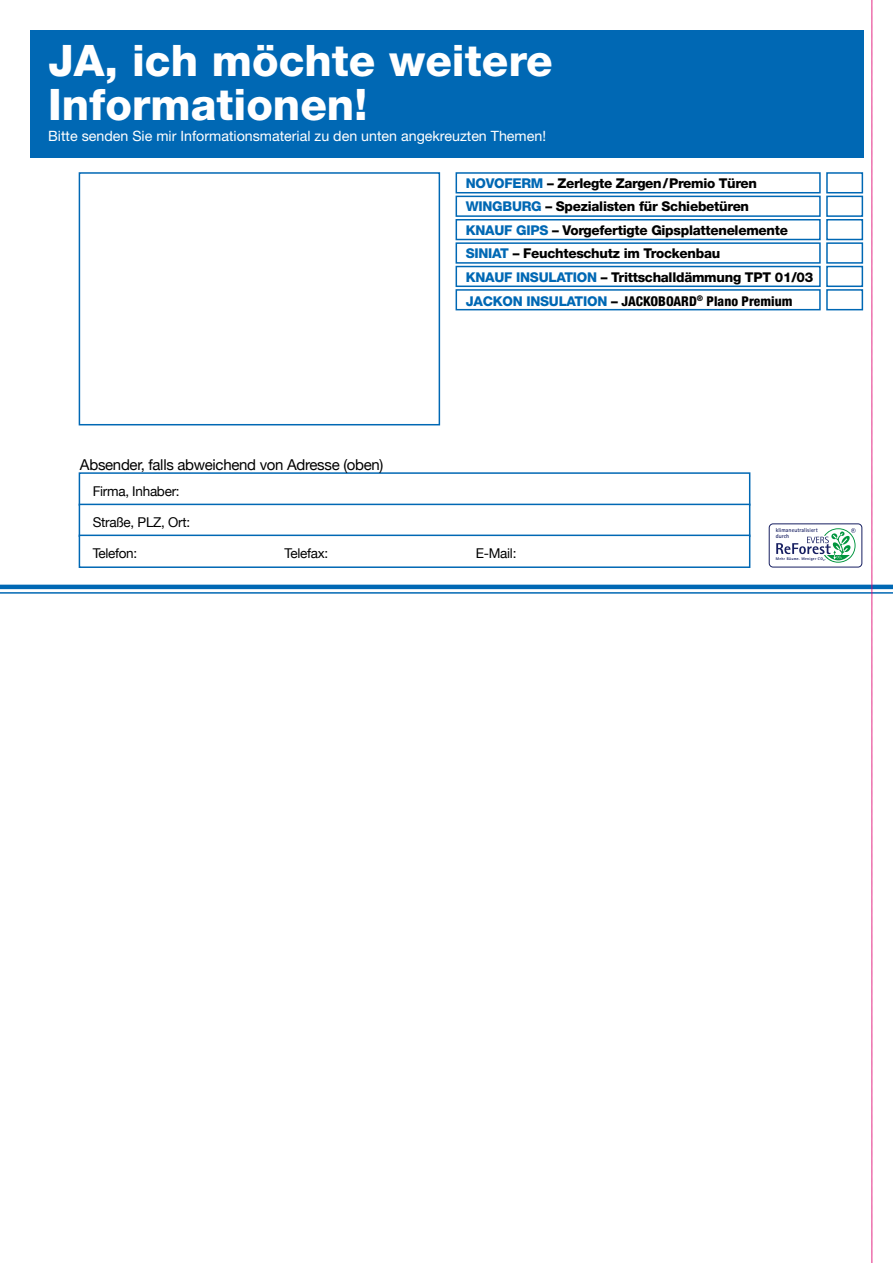
<style>
.page{position:relative;width:893px;height:1263px;background:#fff}
.page>*{position:absolute;margin:0;border:0;box-sizing:border-box;transform-origin:0 0}
.t1{font:800 43.5px/44.4px "Helvetica Neue";color:#fff}
.t2{font:15px "Helvetica Neue";letter-spacing:-.02em;color:#000}
.t3{font:14.25px "Helvetica Neue";color:#fff}
.t4{font:800 13.5px/23.5px "Helvetica Neue";letter-spacing:-.02em;color:#000}
.t5{font:13.5px "Helvetica Neue";letter-spacing:-.02em;color:#000}
.t6{font:700 5.85px/5.8px "Rotis Sans Serif";letter-spacing:.01em;color:#171f61}
.t7{font:800 3.9px "Rotis Sans Serif";letter-spacing:.07em;color:#171f61}
.s1{color:#0068b4}
.s2{font-stretch:condensed}
</style>
<div class="page">
<div style="left:30px;top:30px;width:833px;height:127px;background:#0068b4"></div>
<div style="left:79px;top:472px;width:671px;height:34px;background:#fff;border:2px solid #0068b4"></div>
<div style="left:79px;top:504px;width:671px;height:33px;background:#fff;border:2px solid #0068b4"></div>
<div style="left:79px;top:535px;width:671px;height:33px;background:#fff;border:2px solid #0068b4"></div>
<svg style="left:776px;top:528px;width:80px;height:35px"></svg>
<div style="left:769px;top:524px;width:93px;height:43px;border:1px solid #171f61;border-radius:4px"></div>
<hr style="left:0;top:585px;width:893px;height:4px;background:#0068b4">
<hr style="left:0;top:592px;width:893px;height:2px;background:#0068b4">
<div style="left:79px;top:172px;width:361px;height:253px;background:#fff;border:2px solid #0068b4"></div>
<div style="left:456px;top:172px;width:365px;height:21px;background:#fff;border:2px solid #0068b4"></div>
<div style="left:826px;top:172px;width:37px;height:21px;background:#fff;border:2px solid #0068b4"></div>
<div style="left:456px;top:196px;width:365px;height:21px;background:#fff;border:2px solid #0068b4"></div>
<div style="left:826px;top:196px;width:37px;height:21px;background:#fff;border:2px solid #0068b4"></div>
<div style="left:456px;top:219px;width:365px;height:21px;background:#fff;border:2px solid #0068b4"></div>
<div style="left:826px;top:219px;width:37px;height:21px;background:#fff;border:2px solid #0068b4"></div>
<div style="left:456px;top:242px;width:365px;height:22px;background:#fff;border:2px solid #0068b4"></div>
<div style="left:826px;top:242px;width:37px;height:22px;background:#fff;border:2px solid #0068b4"></div>
<div style="left:456px;top:266px;width:365px;height:21px;background:#fff;border:2px solid #0068b4"></div>
<div style="left:826px;top:266px;width:37px;height:21px;background:#fff;border:2px solid #0068b4"></div>
<div style="left:456px;top:289px;width:365px;height:21px;background:#fff;border:2px solid #0068b4"></div>
<div style="left:826px;top:289px;width:37px;height:21px;background:#fff;border:2px solid #0068b4"></div>
<svg style="left:872px;top:0;width:1px;height:1263px"></svg>
<h1 class="t1" style="left:48px;top:38px;width:506px">JA, ich möchte weitere<br>Informationen!</h1>
<p class="t3" style="left:48px;top:127px;width:499px">Bitte senden Sie mir Informationsmaterial zu den unten angekreuzten Themen!</p>
<p class="t4" style="left:466px;top:171px;width:349px"><span class="s1">NOVOFERM</span> – Zerlegte Zargen/Premio Türen <span class="s1">WINGBURG</span> – Spezialisten für Schiebetüren<br><span class="s1">KNAUF GIPS</span> – Vorgefertigte Gipsplattenelemente <span class="s1">SINIAT</span> – Feuchteschutz im Trockenbau<br><span class="s1">KNAUF INSULATION</span> – Trittschalldämmung TPT 01/03<br><span class="s1">JACKON INSULATION</span> – <span class="s2">JACKOBOARD</span><sup>®</sup> <span class="s2">Plano Premium</span></p>
<p class="t2" style="left:80px;top:454px;width:305px">Absender, falls abweichend von Adresse (oben)</p>
<p class="t5" style="left:93px;top:482px;width:88px">Firma, Inhaber:</p>
<p class="t5" style="left:93px;top:513px;width:99px">Straße, PLZ, Ort:</p>
<p class="t5" style="left:93px;top:543px;width:46px">Telefon:</p>
<p class="t5" style="left:284px;top:543px;width:45px">Telefax:</p>
<p class="t5" style="left:476px;top:543px;width:42px">E-Mail:</p>
<p class="t6" style="left:776px;top:527px;width:44px">klimaneutralisiert durch</p>
<p class="t7" style="left:776px;top:556px;width:51px">Mehr Bäume. Weniger CO<sub>2</sub>.</p>
</div>
